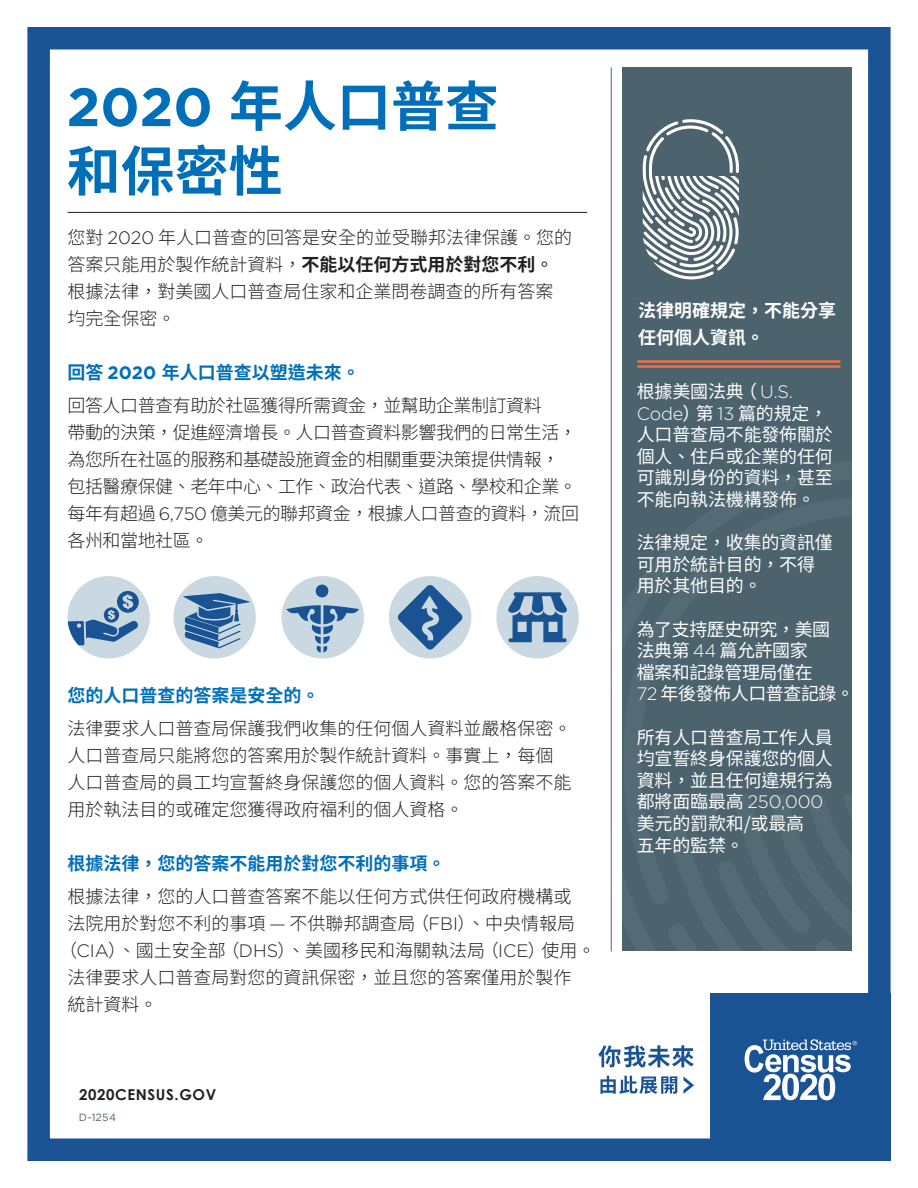
<style>
.page{position:relative;width:918px;height:1188px;background:#fff}
.page>*{position:absolute;margin:0;border:0;box-sizing:border-box;transform-origin:0 0}
.t1{font:700 54px/64.8px "Noto Sans CJ Ktc";color:#006fba}
.t2{font:300 18px/27px "Noto Sans CJ Ktc";color:#231f20}
.t3{font:18px/21.6px "Noto Sans CJ Ktc";letter-spacing:-.01em;color:#fff}
.t4{font:300 18px/27px "Noto Sans CJ Ktc";letter-spacing:-.025em;color:#231f20}
.t5{font:700 18px "Noto Sans CJ Ktc";color:#006fba}
.t6{font:700 18px/27px "Noto Sans CJ Ktc";color:#fff}
.t7{font:300 18px "Gotham";letter-spacing:-.01em;color:#fff}
.t8{font:700 15px "Century Gothic";letter-spacing:.04em;color:#231f20}
.t9{font:10.5px "Gotham";color:#4c636e}
.s1{font-family:"Gotham"}
.s2{font-weight:700}
.s3{font-weight:400}
.s4{font-weight:700;color:#006fba}
.s5{font-family:"Gotham";font-weight:700;color:#006fba}
.s6{font-family:"Gotham";font-weight:300}
.s7{font-family:"Noto Sans CJ Ktc";font-weight:400}
</style>
<div class="page">
<div style="left:27px;top:27px;width:864px;height:1134px;border:22px solid #1a5393"></div>
<div style="left:710px;top:994px;width:181px;height:167px;background:#1a5393"></div>
<svg style="left:745px;top:1039px;width:112px;height:61px"></svg>
<svg style="left:598px;top:1045px;width:96px;height:22px"></svg>
<svg style="left:600px;top:1076px;width:77px;height:18px"></svg>
<svg style="left:683px;top:1076px;width:11px;height:18px"></svg>
<div style="left:68px;top:576px;width:82px;height:82px;background:#cad9e1;border-radius:50%"></div>
<svg style="left:68px;top:591px;width:72px;height:55px"></svg>
<div style="left:389px;top:576px;width:82px;height:82px;background:#cad9e1;border-radius:50%"></div>
<svg style="left:397px;top:585px;width:66px;height:65px"></svg>
<div style="left:496px;top:576px;width:83px;height:82px;background:#cad9e1;border-radius:50%"></div>
<svg style="left:508px;top:592px;width:59px;height:50px"></svg>
<div style="left:173px;top:576px;width:83px;height:82px;background:#cad9e1;border-radius:50%"></div>
<svg style="left:183px;top:593px;width:67px;height:55px"></svg>
<div style="left:623px;top:68px;width:229px;height:883px;background:#4c636e"></div>
<hr style="left:611px;top:68px;width:1px;height:883px;background:#4c636e">
<svg style="left:643px;top:119px;width:96px;height:160px"></svg>
<hr style="left:637px;top:360px;width:203px;height:3px;background:#f36f45">
<hr style="left:637px;top:365px;width:203px;height:3px;background:#f36f45">
<svg style="left:610px;top:460px;width:13px;height:491px"></svg>
<hr style="left:68px;top:212px;width:519px;height:1px;background:#231f20">
<div style="left:281px;top:576px;width:83px;height:83px;background:#cad9e1;border-radius:50%"></div>
<svg style="left:316px;top:585px;width:12px;height:12px"></svg>
<svg style="left:286px;top:605px;width:73px;height:48px"></svg>
<h1 class="t1" style="left:67px;top:75px;width:434px"><span class="s1">2020</span> 年人口普查和保密性</h1>
<p class="t2" style="left:68px;top:224px;width:506px">您對 <span class="s1">2020</span> 年人口普查的回答是安全的並受聯邦法律保護。您的答案只能用於製作統計資料，<span class="s2">不能以任何方式用於對您不利</span><span class="s3">。</span>根據法律，對美國人口普查局住家和企業問卷調查的所有答案均完全保密。</p>
<p class="t4" style="left:68px;top:356px;width:476px;line-height:33px"><span class="s4">回答</span> <span class="s5">2020</span> <span class="s4">年人口普查以塑造未來。<br></span>回答人口普查有助於社區獲得所需資金，並幫助企業制訂資料</p>
<p class="t4" style="left:68px;top:419px;width:513px">帶動的決策，促進經濟增長。人口普查資料影響我們的日常生活，為您所在社區的服務和基礎設施資金的相關重要決策提供情報，包括醫療保健、老年中心、工作、政治代表、道路、學校和企業。每年有超過 <span class="s1">6,750</span> 億美元的聯邦資金，根據人口普查的資料，流回各州和當地社區。</p>
<p class="t5" style="left:68px;top:686px;width:253px">您的人口普查的答案是安全的。</p>
<p class="t2" style="left:68px;top:716px;width:505px">法律要求人口普查局保護我們收集的任何個人資料並嚴格保密。人口普查局只能將您的答案用於製作統計資料。事實上，每個人口普查局的員工均宣誓終身保護您的個人資料。您的答案不能用於執法目的或確定您獲得政府福利的個人資格。</p>
<p class="t5" style="left:68px;top:854px;width:379px">根據法律，您的答案不能用於對您不利的事項。</p>
<p class="t2" style="left:68px;top:884px;width:505px">根據法律，您的人口普查答案不能以任何方式供任何政府機構或</p>
<p class="t2" style="left:68px;top:911px;width:509px">法院用於對您不利的事項 — 不供聯邦調查局 （<span class="s1">FBI</span>）、中央情報局</p>
<p class="t2" style="left:59px;top:938px;width:538px">（<span class="s1">CIA</span>）、國土安全部 （<span class="s1">DHS</span>）、美國移民和海關執法局 （<span class="s1">ICE</span>）使用。</p>
<p class="t2" style="left:68px;top:965px;width:505px">法律要求人口普查局對您的資訊保密，並且您的答案僅用於製作</p>
<p class="t2" style="left:68px;top:992px;width:91px">統計資料。</p>
<p class="t8" style="left:79px;top:1083px;width:139px">2020CENSUS.GOV</p>
<p class="t9" style="left:79px;top:1110px;width:39px">D-1254</p>
<p class="t6" style="left:638px;top:297px;width:199px">法律明確規定，不能分享任何個人資訊。</p>
<p class="t3" style="left:637px;top:381px;width:198px">根據美國法典 （ <span class="s6">U.S.<br>Code</span>）第 <span class="s6">13</span> 篇的規定，人口普查局不能發佈關於個人、住戶或企業的任何可識別身份的資料，甚至不能向執法機構發佈。</p>
<p class="t3" style="left:637px;top:532px;width:198px">法律規定，收集的資訊僅可用於統計目的，不得用於其他目的。</p>
<p class="t3" style="left:637px;top:619px;width:219px">為了支持歷史研究，美國<br>法典第 <span class="s6">44</span> 篇允許國家<br>檔案和記錄管理局僅在<br><span class="s6">72</span> 年後發佈人口普查記錄。</p>
<p class="t3" style="left:637px;top:727px;width:198px;text-align:justify">所有人口普查局工作人員均宣誓終身保護您的個人資料，並且任何違規行為</p>
<p class="t7" style="left:637px;top:791px;width:188px"><span class="s7">都將面臨最高</span> 250,000</p>
<p class="t3" style="left:637px;top:813px;width:169px">美元的罰款和/或最高五年的監禁。</p>
</div>
